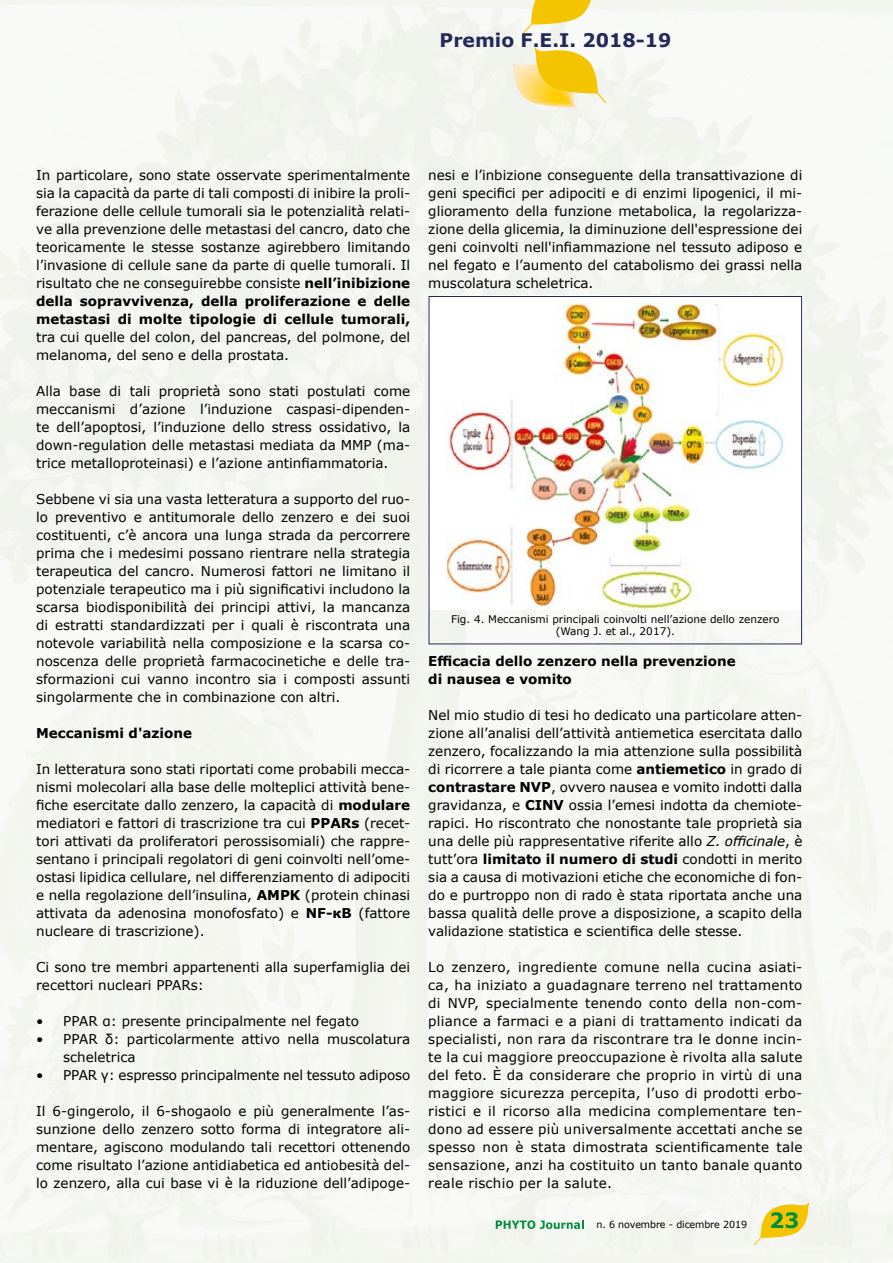
<style>
.page{position:relative;width:893px;height:1263px;background:#f5f6f1}
.page>*{position:absolute;margin:0;border:0;box-sizing:border-box;transform-origin:0 0}
.t1{font:700 18.75px "Verdana";color:#242958}
.t2{font:13.5px/18px "Verdana";color:#000;text-align:justify}
.t3{font:700 13.5px/18px "Verdana";color:#000}
.t4{font:10.5px/12px "Verdana";color:#000;text-align:center}
.t5{font:9.75px "Verdana";letter-spacing:-.01em;color:#000}
.s1{font-weight:700}
.s2{font-style:italic}
.s3{font-weight:700;font-size:21px;color:#008e3f}
</style>
<div class="page">
<div style="left:428px;top:296px;width:374px;height:313px;background:#fff"></div>
<img style="left:445px;top:299px;width:340px;height:310px">
<div style="left:429px;top:296px;width:373px;height:348px;border:1px solid #242958"></div>
<svg style="left:754px;top:1202px;width:55px;height:43px"></svg>
<svg style="left:496px;top:1220px;width:87px;height:9px"></svg>
<svg style="left:523px;top:0;width:72px;height:33px"></svg>
<img style="left:511px;top:62px;width:73px;height:55px">
<svg style="left:534px;top:47px;width:72px;height:56px"></svg>
<h1 class="t1" style="left:440px;top:27px;width:233px">Premio F.E.I. 2018-19</h1>
<p class="t2" style="left:36px;top:166px;width:376px">In particolare, sono state osservate sperimentalmente sia la capacità da parte di tali composti di inibire la proli&shy;ferazione delle cellule tumorali sia le potenzialità relati&shy;ve alla prevenzione delle metastasi del cancro, dato che teoricamente le stesse sostanze agirebbero limitando l’invasione di cellule sane da parte di quelle tumorali. Il risultato che ne conseguirebbe consiste <span class="s1">nell’inibizione della sopravvivenza, della proliferazione e delle metastasi di molte tipologie di cellule tumorali,</span></p>
<p class="t2" style="left:36px;top:328px;width:376px">tra cui quelle del colon, del pancreas, del polmone, del melanoma, del seno e della prostata.</p>
<p class="t2" style="left:36px;top:382px;width:376px">Alla base di tali proprietà sono stati postulati come meccanismi d’azione l’induzione caspasi-dipenden&shy;te dell’apoptosi, l’induzione dello stress ossidativo, la down-regulation delle metastasi mediata da MMP (ma&shy;trice metalloproteinasi) e l’azione antinfiammatoria.</p>
<p class="t2" style="left:36px;top:490px;width:376px">Sebbene vi sia una vasta letteratura a supporto del ruo&shy;lo preventivo e antitumorale dello zenzero e dei suoi costituenti, c’è ancora una lunga strada da percorrere prima che i medesimi possano rientrare nella strategia terapeutica del cancro. Numerosi fattori ne limitano il potenziale terapeutico ma i più significativi includono la scarsa biodisponibilità dei principi attivi, la mancanza di estratti standardizzati per i quali è riscontrata una notevole variabilità nella composizione e la scarsa co&shy;noscenza delle proprietà farmacocinetiche e delle tra&shy;sformazioni cui vanno incontro sia i composti assunti singolarmente che in combinazione con altri.</p>
<p class="t3" style="left:36px;top:724px;width:157px">Meccanismi d'azione</p>
<p class="t2" style="left:36px;top:760px;width:376px">In letteratura sono stati riportati come probabili mecca&shy;nismi molecolari alla base delle molteplici attività bene&shy;fiche esercitate dallo zenzero, la capacità di <span class="s1">modulare </span>mediatori e fattori di trascrizione tra cui <span class="s1">PPARs</span> (recet&shy;tori attivati da proliferatori perossisomiali) che rappre&shy;sentano i principali regolatori di geni coinvolti nell’ome&shy;ostasi lipidica cellulare, nel differenziamento di adipociti e nella regolazione dell’insulina, <span class="s1">AMPK</span> (protein chinasi attivata da adenosina monofosfato) e <span class="s1">NF-κB</span> (fattore nucleare di trascrizione).</p>
<p class="t2" style="left:36px;top:958px;width:376px">Ci sono tre membri appartenenti alla superfamiglia dei recettori nucleari PPARs:</p>
<p class="t2" style="left:36px;top:1012px;width:324px">• PPAR α: presente principalmente nel fegato</p>
<p class="t2" style="left:63px;top:1030px;width:349px;text-indent:-27px">• PPAR δ: particolarmente attivo nella muscolatura scheletrica</p>
<p class="t2" style="left:36px;top:1066px;width:376px">• PPAR γ: espresso principalmente nel tessuto adiposo</p>
<p class="t2" style="left:36px;top:1102px;width:376px">Il 6-gingerolo, il 6-shogaolo e più generalmente l’as&shy;sunzione dello zenzero sotto forma di integratore ali&shy;mentare, agiscono modulando tali recettori ottenendo come risultato l’azione antidiabetica ed antiobesità del&shy;lo zenzero, alla cui base vi è la riduzione dell’adipoge-</p>
<p class="t2" style="left:428px;top:166px;width:376px">nesi e l’inbizione conseguente della transattivazione di geni specifici per adipociti e di enzimi lipogenici, il mi&shy;glioramento della funzione metabolica, la regolarizza&shy;zione della glicemia, la diminuzione dell'espressione dei geni coinvolti nell'infiammazione nel tessuto adiposo e nel fegato e l’aumento del catabolismo dei grassi nella muscolatura scheletrica.</p>
<p class="t4" style="left:451px;top:613px;width:330px">Fig. 4. Meccanismi principali coinvolti nell’azione dello zenzero (Wang J. et al., 2017).</p>
<p class="t3" style="left:428px;top:652px;width:309px">Efficacia dello zenzero nella prevenzione di nausea e vomito</p>
<p class="t2" style="left:428px;top:706px;width:376px">Nel mio studio di tesi ho dedicato una particolare atten&shy;zione all’analisi dell’attività antiemetica esercitata dallo zenzero, focalizzando la mia attenzione sulla possibilità di ricorrere a tale pianta come <span class="s1">antiemetico</span> in grado di <span class="s1">contrastare NVP</span>, ovvero nausea e vomito indotti dalla gravidanza, e <span class="s1">CINV</span> ossia l’emesi indotta da chemiote&shy;rapici. Ho riscontrato che nonostante tale proprietà sia una delle più rappresentative riferite allo <span class="s2">Z. officinale</span>, è tutt’ora <span class="s1">limitato il numero di studi</span> condotti in merito sia a causa di motivazioni etiche che economiche di fon&shy;do e purtroppo non di rado è stata riportata anche una bassa qualità delle prove a disposizione, a scapito della validazione statistica e scientifica delle stesse.</p>
<p class="t2" style="left:428px;top:958px;width:376px">Lo zenzero, ingrediente comune nella cucina asiati&shy;ca, ha iniziato a guadagnare terreno nel trattamento di NVP, specialmente tenendo conto della non-com&shy;pliance a farmaci e a piani di trattamento indicati da specialisti, non rara da riscontrare tra le donne incin&shy;te la cui maggiore preoccupazione è rivolta alla salute del feto. È da considerare che proprio in virtù di una maggiore sicurezza percepita, l’uso di prodotti erbo&shy;ristici e il ricorso alla medicina complementare ten&shy;dono ad essere più universalmente accettati anche se spesso non è stata dimostrata scientificamente tale sensazione, anzi ha costituito un tanto banale quanto reale rischio per la salute.</p>
<p class="t5" style="left:596px;top:1217px;width:205px">n. 6 novembre - dicembre 2019 <span class="s3">23</span></p>
</div>
